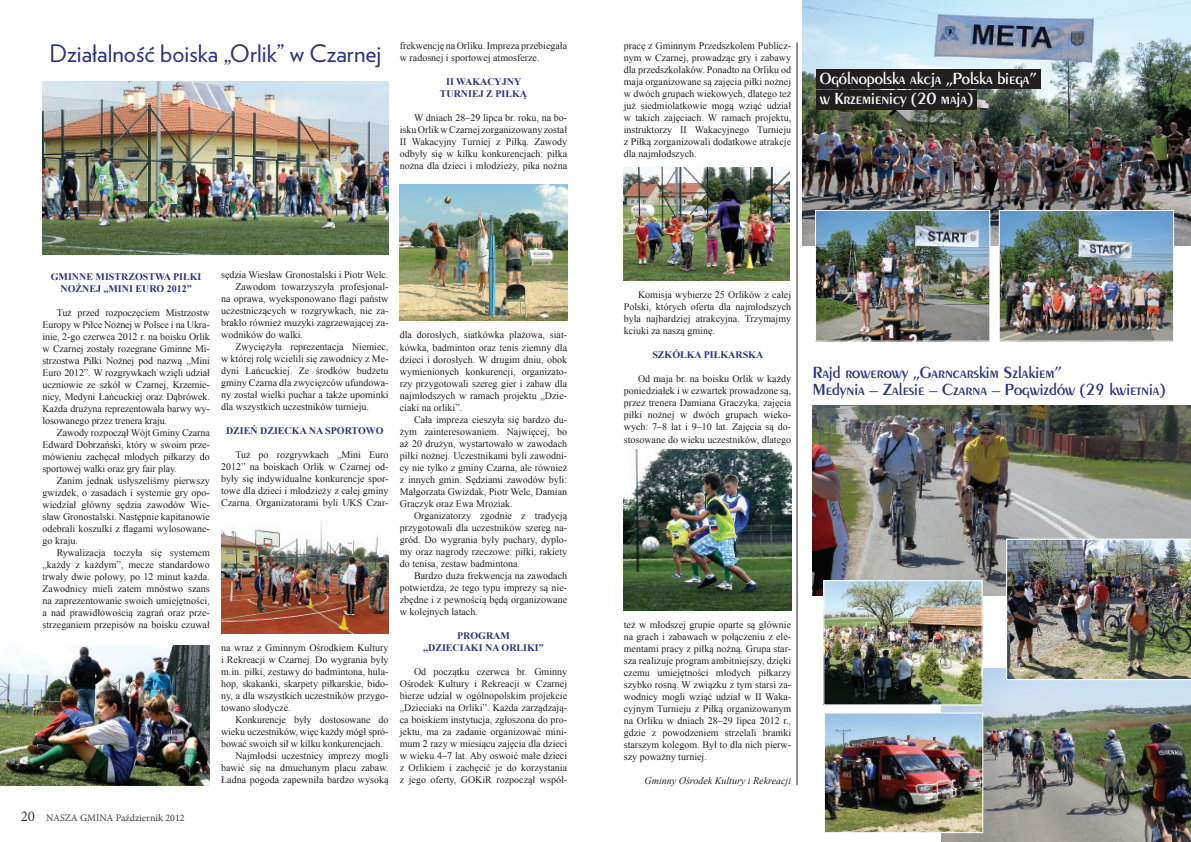
<style>
.page{position:relative;width:1191px;height:842px;background:#fff}
.page>*{position:absolute;margin:0;border:0;box-sizing:border-box;transform-origin:0 0}
.t1{font:24px "Verlag";color:#2a337c}
.t2{font:17px/17px "Penguin";color:#2a337c}
.t3{font:17px/20px "Penguin";color:#fff}
.t4{font:10px/12px "Times New Roman";color:#231f20;text-align:justify}
.t5{font:700 10px/12px "Times New Roman";color:#2a337c;text-align:center}
.t6{font:italic 10px "Times New Roman";color:#231f20}
.t7{font:10px "Minion Pro";color:#3e3e3f}
.s1{font-size:15px}
</style>
<div class="page">
<img style="left:813px;top:405px;width:378px;height:190px">
<img style="left:42px;top:81px;width:346px;height:174px">
<img style="left:802px;top:0;width:389px;height:245px">
<img style="left:817px;top:212px;width:171px;height:128px">
<div style="left:815px;top:210px;width:175px;height:132px;border:1px solid #fff"></div>
<img style="left:1000px;top:212px;width:172px;height:128px">
<div style="left:998px;top:210px;width:176px;height:132px;border:1px solid #fff"></div>
<img style="left:221px;top:521px;width:167px;height:112px">
<img style="left:400px;top:184px;width:167px;height:137px">
<img style="left:0;top:645px;width:210px;height:140px">
<img style="left:624px;top:450px;width:167px;height:160px">
<hr style="left:796px;top:42px;width:1px;height:743px;background:#231f20">
<img style="left:941px;top:668px;width:250px;height:174px">
<img style="left:825px;top:582px;width:155px;height:121px">
<div style="left:823px;top:580px;width:159px;height:125px;border:1px solid #fff"></div>
<img style="left:826px;top:714px;width:155px;height:117px">
<div style="left:824px;top:712px;width:159px;height:121px;border:1px solid #fff"></div>
<div style="left:816px;top:70px;width:225px;height:19px;background:#231f20"></div>
<div style="left:816px;top:90px;width:161px;height:20px;background:#231f20"></div>
<img style="left:1006px;top:539px;width:185px;height:141px">
<img style="left:624px;top:168px;width:165px;height:113px">
<h1 class="t1" style="left:50px;top:35px;width:333px">Działalność boiska „Orlik” w Czarnej</h1>
<p class="t4" style="left:400px;top:40px;width:169px">frekwencję na Orliku. Impreza przebiegała w radosnej i sportowej atmosferze.</p>
<p class="t5" style="left:440px;top:76px;width:89px">II WAKACYJNY<br>TURNIEJ Z PIŁKĄ</p>
<p class="t4" style="left:400px;top:112px;width:169px;text-indent:14px">W dniach 28–29 lipca br. roku, na bo&shy;isku Orlik w Czarnej zorganizowany został II Wakacyjny Turniej z Piłką. Zawody odbyły się w kilku konkurencjach: piłka nożna dla dzieci i młodzieży, pika nożna</p>
<p class="t5" style="left:51px;top:270px;width:152px">GMINNE MISTRZOSTWA PIŁKI<br>NOŻNEJ „MINI EURO 2012”</p>
<p class="t4" style="left:43px;top:307px;width:169px;text-indent:14px">Tuż przed rozpoczęciem Mistrzostw Europy w Piłce Nożnej w Polsce i na Ukra&shy;inie, 2-go czerwca 2012 r. na boisku Orlik w Czarnej zostały rozegrane Gminne Mi&shy;strzostwa Piłki Nożnej pod nazwą „Mini Euro 2012”. W rozgrywkach wzięli udział uczniowie ze szkół w Czarnej, Krzemie&shy;nicy, Medyni Łańcuckiej oraz Dąbrówek.<br>Każda drużyna reprezentowała barwy wy&shy;losowanego przez trenera kraju.</p>
<p class="t4" style="left:43px;top:427px;width:169px;text-indent:14px">Zawody rozpoczął Wójt Gminy Czarna Edward Dobrzański, który w swoim prze&shy;mówieniu zachęcał młodych piłkarzy do sportowej walki oraz gry fair play.</p>
<p class="t4" style="left:43px;top:475px;width:169px;text-indent:14px">Zanim jednak usłyszeliśmy pierwszy gwizdek, o zasadach i systemie gry opo&shy;wiedział główny sędzia zawodów Wie&shy;sław Gronostalski. Następnie kapitanowie odebrali koszulki z flagami wylosowane&shy;go kraju.</p>
<p class="t4" style="left:43px;top:547px;width:169px;text-indent:14px">Rywalizacja toczyła się systemem „każdy z każdym”, mecze standardowo trwały dwie połowy, po 12 minut każda.<br>Zawodnicy mieli zatem mnóstwo szans na zaprezentowanie swoich umiejętności, a nad prawidłowością zagrań oraz prze&shy;strzeganiem przepisów na boisku czuwał</p>
<p class="t7" style="left:21px;top:811px;width:165px"><span class="s1">20</span> NASZA GMINA Październik 2012</p>
<p class="t4" style="left:221px;top:269px;width:169px">sędzia Wiesław Gronostalski i Piotr Welc.</p>
<p class="t4" style="left:235px;top:281px;width:155px">Zawodom towarzyszyła profesjonal-</p>
<p class="t4" style="left:221px;top:293px;width:169px">na oprawa, wyeksponowano flagi państw</p>
<p class="t4" style="left:221px;top:305px;width:169px">uczestniczących w rozgrywkach, nie za-</p>
<p class="t4" style="left:221px;top:317px;width:169px">brakło również muzyki zagrzewającej za-</p>
<p class="t4" style="left:221px;top:329px;width:83px">wodników do walki.</p>
<p class="t4" style="left:235px;top:341px;width:155px">Zwyciężyła reprezentacja Niemiec,</p>
<p class="t4" style="left:221px;top:353px;width:169px">w której rolę wcielili się zawodnicy z Me-</p>
<p class="t4" style="left:221px;top:365px;width:169px">dyni Łańcuckiej. Ze środków budżetu</p>
<p class="t4" style="left:221px;top:377px;width:169px">gminy Czarna dla zwycięzców ufundowa-</p>
<p class="t4" style="left:221px;top:389px;width:169px">ny został wielki puchar a także upominki</p>
<p class="t4" style="left:221px;top:401px;width:149px">dla wszystkich uczestników turnieju.</p>
<p class="t5" style="left:226px;top:425px;width:159px">DZIEŃ DZIECKA NA SPORTOWO</p>
<p class="t4" style="left:221px;top:449px;width:169px;text-indent:14px">Tuż po rozgrywkach „Mini Euro 2012” na boiskach Orlik w Czarnej od&shy;były się indywidualne konkurencje spor&shy;towe dla dzieci i młodzieży z całej gminy Czarna. Organizatorami byli UKS Czar-</p>
<p class="t4" style="left:221px;top:642px;width:169px">na wraz z Gminnym Ośrodkiem Kultury i Rekreacji w Czarnej. Do wygrania były m.in. piłki, zestawy do badmintona, hula&shy;hop, skakanki, skarpety piłkarskie, bido&shy;ny, a dla wszystkich uczestników przygo&shy;towano słodycze.</p>
<p class="t4" style="left:235px;top:714px;width:155px">Konkurencje były dostosowane do</p>
<p class="t4" style="left:221px;top:726px;width:169px">wieku uczestników, więc każdy mógł spró-</p>
<p class="t4" style="left:221px;top:738px;width:163px">bować swoich sił w kilku konkurencjach.</p>
<p class="t4" style="left:235px;top:750px;width:155px">Najmłodsi uczestnicy imprezy mogli</p>
<p class="t4" style="left:221px;top:762px;width:169px">bawić się na dmuchanym placu zabaw.</p>
<p class="t4" style="left:221px;top:774px;width:169px">Ładna pogoda zapewniła bardzo wysoką</p>
<p class="t4" style="left:400px;top:329px;width:169px">dla dorosłych, siatkówka plażowa, siat&shy;kówka, badminton oraz tenis ziemny dla dzieci i dorosłych. W drugim dniu, obok wymienionych konkurencji, organizato&shy;rzy przygotowali szereg gier i zabaw dla najmłodszych w ramach projektu „Dzie&shy;ciaki na orliki”.</p>
<p class="t4" style="left:400px;top:413px;width:169px;text-indent:14px">Cała impreza cieszyła się bardzo du&shy;żym zainteresowaniem. Najwięcej, bo aż 20 drużyn, wystartowało w zawodach piłki nożnej. Uczestnikami byli zawodni&shy;cy nie tylko z gminy Czarna, ale również z innych gmin. Sędziami zawodów byli:<br>Małgorzata Gwizdak, Piotr Welc, Damian Graczyk oraz Ewa Mroziak.</p>
<p class="t4" style="left:400px;top:509px;width:169px;text-indent:14px">Organizatorzy zgodnie z tradycją przygotowali dla uczestników szereg na&shy;gród. Do wygrania były puchary, dyplo&shy;my oraz nagrody rzeczowe: piłki, rakiety do tenisa, zestaw badmintona.</p>
<p class="t4" style="left:400px;top:569px;width:169px;text-indent:14px">Bardzo duża frekwencja na zawodach potwierdza, że tego typu imprezy są nie&shy;zbędne i z pewnością będą organizowane w kolejnych latach.</p>
<p class="t5" style="left:423px;top:629px;width:122px">PROGRAM<br>„DZIECIAKI NA ORLIKI”</p>
<p class="t4" style="left:400px;top:665px;width:169px;text-indent:14px">Od początku czerwca br. Gminny Ośrodek Kultury i Rekreacji w Czarnej bierze udział w ogólnopolskim projekcie „Dzieciaki na Orliki”. Każda zarządzają&shy;ca boiskiem instytucja, zgłoszona do pro&shy;jektu, ma za zadanie organizować mini&shy;mum 2 razy w miesiącu zajęcia dla dzieci w wieku 4–7 lat. Aby oswoić małe dzieci z Orlikiem i zachęcić je do korzystania z jego oferty, GOKiR rozpoczął współ-</p>
<p class="t4" style="left:624px;top:40px;width:169px">pracę z Gminnym Przedszkolem Publicz&shy;nym w Czarnej, prowadząc gry i zabawy dla przedszkolaków. Ponadto na Orliku od maja organizowane są zajęcia piłki nożnej w dwóch grupach wiekowych, dlatego też już siedmiolatkowie mogą wziąć udział w takich zajęciach. W ramach projektu, instruktorzy II Wakacyjnego Turnieju z Piłką zorganizowali dodatkowe atrakcje dla najmłodszych.</p>
<h2 class="t3" style="left:819px;top:68px;width:218px">Ogólnopolska akcja „Polska biega” w Krzemienicy (20 maja)</h2>
<p class="t4" style="left:624px;top:289px;width:169px;text-indent:14px">Komisja wybierze 25 Orlików z całej Polski, których oferta dla najmłodszych była najbardziej atrakcyjna. Trzymajmy kciuki za naszą gminę.</p>
<p class="t5" style="left:652px;top:349px;width:112px">SZKÓŁKA PIŁKARSKA</p>
<p class="t4" style="left:624px;top:373px;width:169px;text-indent:14px">Od maja br. na boisku Orlik w każdy poniedziałek i w czwartek prowadzone są, przez trenera Damiana Graczyka, zajęcia piłki nożnej w dwóch grupach wieko&shy;wych: 7–8 lat i 9–10 lat. Zajęcia są do&shy;stosowane do wieku uczestników, dlatego</p>
<h2 class="t2" style="left:813px;top:364px;width:354px">Rajd rowerowy „Garncarskim Szlakiem”<br>Medynia – Zalesie – Czarna – Pogwizdów (29 kwietnia)</h2>
<p class="t4" style="left:624px;top:618px;width:169px">też w młodszej grupie oparte są głównie na grach i zabawach w połączeniu z ele&shy;mentami pracy z piłką nożną. Grupa star&shy;sza realizuje program ambitniejszy, dzięki czemu umiejętności młodych piłkarzy szybko rosną. W związku z tym starsi za&shy;wodnicy mogli wziąć udział w II Waka&shy;cyjnym Turnieju z Piłką organizowanym na Orliku w dniach 28–29 lipca 2012 r., gdzie z powodzeniem strzelali bramki starszym kolegom. Był to dla nich pierw&shy;szy poważny turniej.</p>
<p class="t6" style="left:644px;top:774px;width:148px">Gminny Ośrodek Kultury i Rekreacji</p>
</div>
